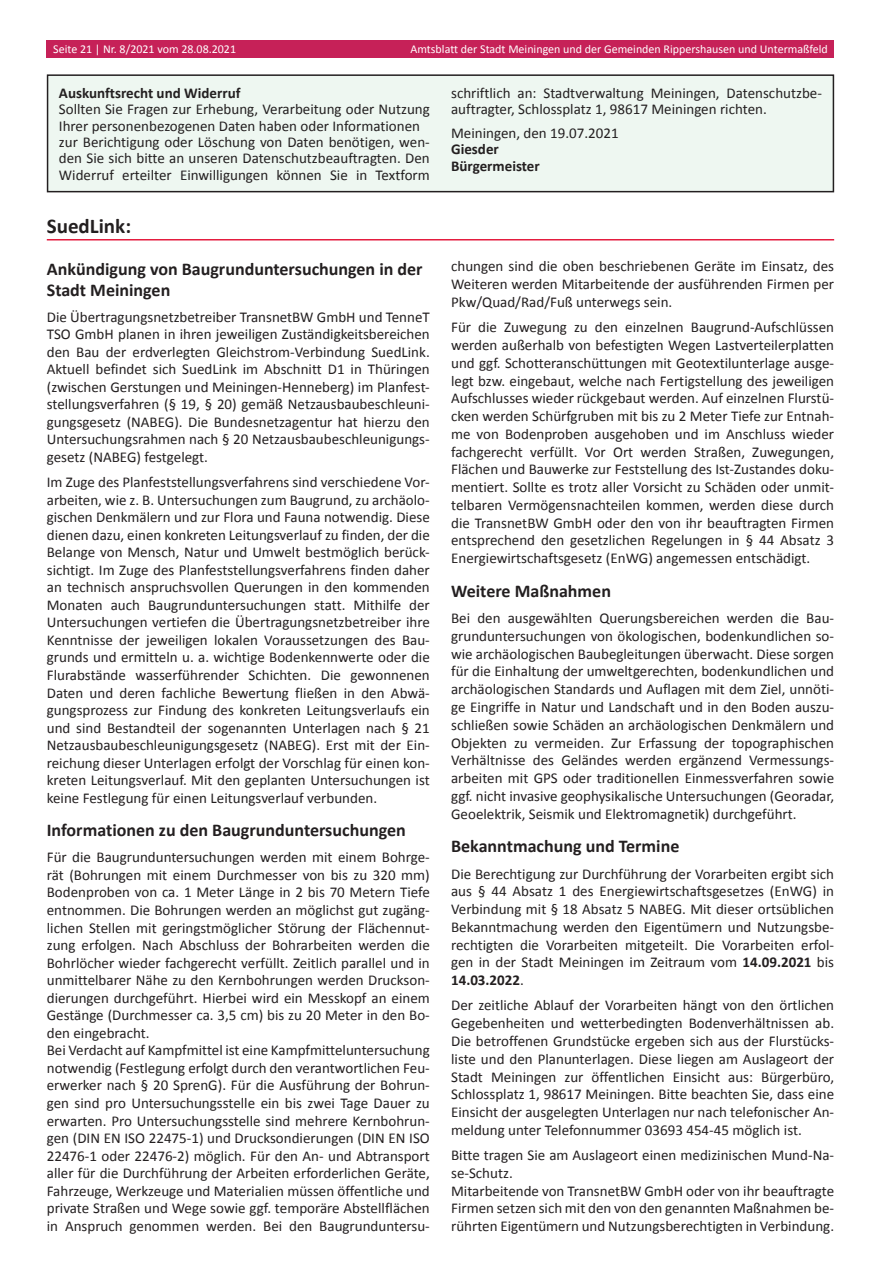
<style>
.page{position:relative;width:881px;height:1263px;background:#fff}
.page>*{position:absolute;margin:0;border:0;box-sizing:border-box;transform-origin:0 0}
.Überschrift{font:700 21px "Calibri";color:#231f20}
.Zwischenüberschrift{font:700 18px/20.9px "Calibri";color:#231f20}
.t1{font:15px/17.5px "Calibri";color:#231f20;text-align:justify}
.t2{font:700 15px "Calibri";color:#231f20}
.t3{font:12px "Calibri";color:#fff}
.s1{font-weight:700}
</style>
<div class="page">
<div style="left:47px;top:40px;width:786px;height:17px;background:#c62158"></div>
<hr style="left:47px;top:239px;width:786px;height:1px;background:#e41d3f">
<div style="left:48px;top:75px;width:785px;height:117px;background:#eef7f1"></div>
<div style="left:47px;top:74px;width:786px;height:118px;border:2px solid #231f20"></div>
<p class="t3" style="left:53px;top:42px;width:184px">Seite 21 | Nr. 8/2021 vom 28.08.2021</p>
<p class="t3" style="left:410px;top:42px;width:418px">Amtsblatt der Stadt Meiningen und der Gemeinden Rippershausen und Untermaßfeld</p>
<p class="t2" style="left:59px;top:83px;width:183px">Auskunftsrecht und Widerruf</p>
<p class="t1" style="left:59px;top:101px;width:372px;line-height:16.4px">Sollten Sie Fragen zur Erhebung, Verarbeitung oder Nutzung<br>Ihrer personenbezogenen Daten haben oder Informationen</p>
<p class="t1" style="left:59px;top:134px;width:372px;line-height:16.4px">zur Berichtigung oder Löschung von Daten benötigen, wen&shy;den Sie sich bitte an unseren Datenschutzbeauftragten. Den Widerruf erteilter Einwilligungen können Sie in Textform</p>
<p class="Überschrift" style="left:47px;top:212px;width:86px">SuedLink:</p>
<p class="Zwischenüberschrift" style="left:47px;top:258px;width:377px">Ankündigung von Baugrunduntersuchungen in der<br>Stadt Meiningen</p>
<p class="t1" style="left:47px;top:308px;width:384px">Die Übertragungsnetzbetreiber TransnetBW GmbH und TenneT TSO GmbH planen in ihren jeweiligen Zuständigkeitsbereichen den Bau der erdverlegten Gleichstrom-Verbindung SuedLink.<br>Aktuell befindet sich SuedLink im Abschnitt D1 in Thüringen (zwischen Gerstungen und Meiningen-Henneberg) im Planfest&shy;stellungsverfahren (§ 19, § 20) gemäß Netzausbaubeschleuni&shy;gungsgesetz (NABEG). Die Bundesnetzagentur hat hierzu den Untersuchungsrahmen nach § 20 Netzausbaubeschleunigungs&shy;gesetz (NABEG) festgelegt.</p>
<p class="t1" style="left:47px;top:473px;width:384px">Im Zuge des Planfeststellungsverfahrens sind verschiedene Vor&shy;arbeiten, wie z. B. Untersuchungen zum Baugrund, zu archäolo&shy;gischen Denkmälern und zur Flora und Fauna notwendig. Diese dienen dazu, einen konkreten Leitungsverlauf zu finden, der die Belange von Mensch, Natur und Umwelt bestmöglich berück&shy;sichtigt. Im Zuge des Planfeststellungsverfahrens finden daher an technisch anspruchsvollen Querungen in den kommenden Monaten auch Baugrunduntersuchungen statt. Mithilfe der Untersuchungen vertiefen die Übertragungsnetzbetreiber ihre Kenntnisse der jeweiligen lokalen Voraussetzungen des Bau&shy;grunds und ermitteln u. a. wichtige Bodenkennwerte oder die Flurabstände wasserführender Schichten. Die gewonnenen Daten und deren fachliche Bewertung fließen in den Abwä&shy;gungsprozess zur Findung des konkreten Leitungsverlaufs ein und sind Bestandteil der sogenannten Unterlagen nach § 21<br>Netzausbaubeschleunigungsgesetz (NABEG). Erst mit der Ein&shy;reichung dieser Unterlagen erfolgt der Vorschlag für einen kon&shy;kreten Leitungsverlauf. Mit den geplanten Untersuchungen ist keine Festlegung für einen Leitungsverlauf verbunden.</p>
<p class="Zwischenüberschrift" style="left:47px;top:820px;width:360px">Informationen zu den Baugrunduntersuchungen</p>
<p class="t1" style="left:47px;top:849px;width:384px">Für die Baugrunduntersuchungen werden mit einem Bohrge&shy;rät (Bohrungen mit einem Durchmesser von bis zu 320 mm)<br>Bodenproben von ca. 1 Meter Länge in 2 bis 70 Metern Tiefe entnommen. Die Bohrungen werden an möglichst gut zugäng&shy;lichen Stellen mit geringstmöglicher Störung der Flächennut&shy;zung erfolgen. Nach Abschluss der Bohrarbeiten werden die Bohrlöcher wieder fachgerecht verfüllt. Zeitlich parallel und in unmittelbarer Nähe zu den Kernbohrungen werden Druckson&shy;dierungen durchgeführt. Hierbei wird ein Messkopf an einem Gestänge (Durchmesser ca. 3,5 cm) bis zu 20 Meter in den Bo&shy;den eingebracht.</p>
<p class="t1" style="left:47px;top:1042px;width:384px">Bei Verdacht auf Kampfmittel ist eine Kampfmitteluntersuchung notwendig (Festlegung erfolgt durch den verantwortlichen Feu&shy;erwerker nach § 20 SprenG). Für die Ausführung der Bohrun&shy;gen sind pro Untersuchungsstelle ein bis zwei Tage Dauer zu erwarten. Pro Untersuchungsstelle sind mehrere Kernbohrun&shy;gen (DIN EN ISO 22475-1) und Drucksondierungen (DIN EN ISO 22476-1 oder 22476-2) möglich. Für den An- und Abtransport aller für die Durchführung der Arbeiten erforderlichen Geräte, Fahrzeuge, Werkzeuge und Materialien müssen öffentliche und private Straßen und Wege sowie ggf. temporäre Abstellflächen in Anspruch genommen werden. Bei den Baugrunduntersu-</p>
<p class="t1" style="left:451px;top:85px;width:372px;line-height:16.4px">schriftlich an: Stadtverwaltung Meiningen, Datenschutzbe&shy;auftragter, Schlossplatz 1, 98617 Meiningen richten.</p>
<p class="t1" style="left:451px;top:124px;width:169px">Meiningen, den 19.07.2021</p>
<p class="t2" style="left:451px;top:140px;width:49px">Giesder</p>
<p class="t2" style="left:451px;top:156px;width:90px">Bürgermeister</p>
<p class="t1" style="left:451px;top:258px;width:384px">chungen sind die oben beschriebenen Geräte im Einsatz, des Weiteren werden Mitarbeitende der ausführenden Firmen per Pkw/Quad/Rad/Fuß unterwegs sein.</p>
<p class="t1" style="left:451px;top:318px;width:384px">Für die Zuwegung zu den einzelnen Baugrund-Aufschlüssen werden außerhalb von befestigten Wegen Lastverteilerplatten und ggf. Schotteranschüttungen mit Geotextilunterlage ausge&shy;legt bzw. eingebaut, welche nach Fertigstellung des jeweiligen Aufschlusses wieder rückgebaut werden. Auf einzelnen Flurstü&shy;cken werden Schürfgruben mit bis zu 2 Meter Tiefe zur Entnah&shy;me von Bodenproben ausgehoben und im Anschluss wieder fachgerecht verfüllt. Vor Ort werden Straßen, Zuwegungen, Flächen und Bauwerke zur Feststellung des Ist-Zustandes doku&shy;mentiert. Sollte es trotz aller Vorsicht zu Schäden oder unmit&shy;telbaren Vermögensnachteilen kommen, werden diese durch die TransnetBW GmbH oder den von ihr beauftragten Firmen entsprechend den gesetzlichen Regelungen in § 44 Absatz 3<br>Energiewirtschaftsgesetz (EnWG) angemessen entschädigt.</p>
<p class="Zwischenüberschrift" style="left:451px;top:580px;width:161px">Weitere Maßnahmen</p>
<p class="t1" style="left:451px;top:609px;width:384px">Bei den ausgewählten Querungsbereichen werden die Bau&shy;grunduntersuchungen von ökologischen, bodenkundlichen so&shy;wie archäologischen Baubegleitungen überwacht. Diese sorgen für die Einhaltung der umweltgerechten, bodenkundlichen und archäologischen Standards und Auflagen mit dem Ziel, unnöti&shy;ge Eingriffe in Natur und Landschaft und in den Boden auszu&shy;schließen sowie Schäden an archäologischen Denkmälern und Objekten zu vermeiden. Zur Erfassung der topographischen Verhältnisse des Geländes werden ergänzend Vermessungs&shy;arbeiten mit GPS oder traditionellen Einmessverfahren sowie ggf. nicht invasive geophysikalische Untersuchungen (Georadar, Geoelektrik, Seismik und Elektromagnetik) durchgeführt.</p>
<p class="Zwischenüberschrift" style="left:451px;top:836px;width:230px">Bekanntmachung und Termine</p>
<p class="t1" style="left:451px;top:865px;width:384px">Die Berechtigung zur Durchführung der Vorarbeiten ergibt sich aus § 44 Absatz 1 des Energiewirtschaftsgesetzes (EnWG) in Verbindung mit § 18 Absatz 5 NABEG. Mit dieser ortsüblichen Bekanntmachung werden den Eigentümern und Nutzungsbe&shy;rechtigten die Vorarbeiten mitgeteilt. Die Vorarbeiten erfol&shy;gen in der Stadt Meiningen im Zeitraum vom <span class="s1">14.09.2021</span> bis <span class="s1">14.03.2022</span>.</p>
<p class="t1" style="left:451px;top:997px;width:384px">Der zeitliche Ablauf der Vorarbeiten hängt von den örtlichen Gegebenheiten und wetterbedingten Bodenverhältnissen ab.<br>Die betroffenen Grundstücke ergeben sich aus der Flurstücks&shy;liste und den Planunterlagen. Diese liegen am Auslageort der Stadt Meiningen zur öffentlichen Einsicht aus: Bürgerbüro, Schlossplatz 1, 98617 Meiningen. Bitte beachten Sie, dass eine Einsicht der ausgelegten Unterlagen nur nach telefonischer An&shy;meldung unter Telefonnummer 03693 454-45 möglich ist.</p>
<p class="t1" style="left:451px;top:1146px;width:384px">Bitte tragen Sie am Auslageort einen medizinischen Mund-Na&shy;se-Schutz.</p>
<p class="t1" style="left:451px;top:1182px;width:384px">Mitarbeitende von TransnetBW GmbH oder von ihr beauftragte Firmen setzen sich mit den von den genannten Maßnahmen be&shy;rührten Eigentümern und Nutzungsberechtigten in Verbindung.</p>
</div>
